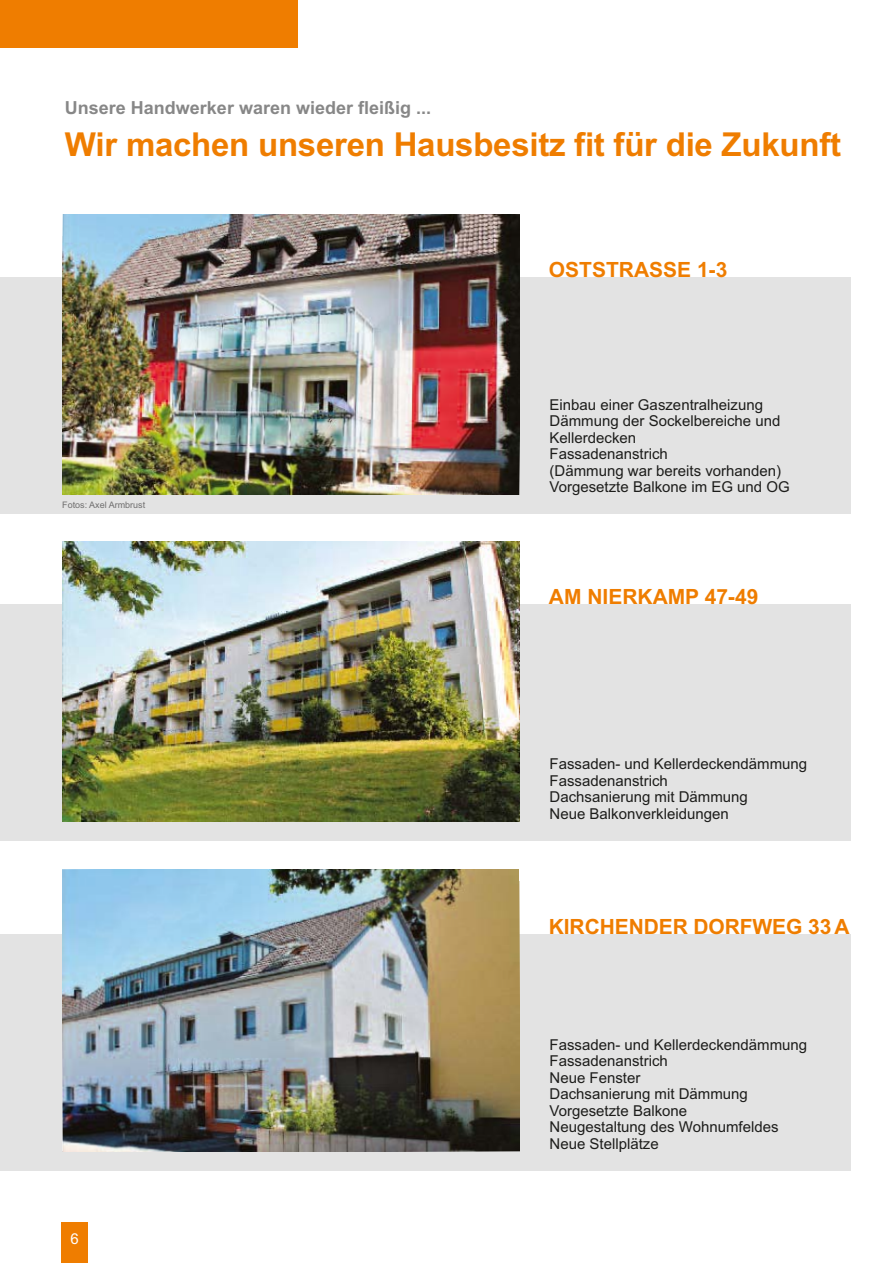
<style>
.page{position:relative;width:893px;height:1263px;background:#fff}
.page>*{position:absolute;margin:0;border:0;box-sizing:border-box;transform-origin:0 0}
.t1{font:700 33px "Arial";letter-spacing:-.005em;color:#ef7d00}
.t2{font:700 21px "Arial";color:#ef7d00}
.t3{font:700 18px "Arial";color:#878787}
.t4{font:15px/16.5px "Arial";color:#1d1d1b}
.t5{font:15px "Arial";color:#fff}
.t6{font:9px "Arial";color:#706f6f}
</style>
<div class="page">
<div style="left:0;top:278px;width:850px;height:236px;background:#e3e3e3"></div>
<div style="left:61px;top:1222px;width:27px;height:41px;background:#ef7d00"></div>
<div style="left:0;top:0;width:298px;height:48px;background:#ef7d00"></div>
<img style="left:63px;top:214px;width:456px;height:281px">
<div style="left:0;top:604px;width:850px;height:237px;background:#e3e3e3"></div>
<img style="left:63px;top:541px;width:456px;height:280px">
<div style="left:0;top:934px;width:850px;height:236px;background:#e3e3e3"></div>
<img style="left:63px;top:869px;width:456px;height:282px">
<p class="t3" style="left:65px;top:101px;width:367px">Unsere Handwerker waren wieder fleißig ...</p>
<h1 class="t1" style="left:65px;top:132px;width:777px">Wir machen unseren Hausbesitz fit für die Zukunft</h1>
<h2 class="t2" style="left:549px;top:262px;width:180px">OSTSTRASSE 1-3</h2>
<p class="t6" style="left:62px;top:502px;width:84px">Fotos: Axel Armbrust</p>
<p class="t5" style="left:71px;top:1233px;width:10px">6</p>
<p class="t4" style="left:550px;top:398px;width:242px">Einbau einer Gaszentralheizung<br>Dämmung der Sockelbereiche und<br>Kellerdecken<br>Fassadenanstrich<br>(Dämmung war bereits vorhanden)<br>Vorgesetzte Balkone im EG und OG</p>
<h2 class="t2" style="left:549px;top:589px;width:211px">AM NIERKAMP 47-49</h2>
<p class="t4" style="left:550px;top:757px;width:259px">Fassaden- und Kellerdeckendämmung<br>Fassadenanstrich<br>Dachsanierung mit Dämmung<br>Neue Balkonverkleidungen</p>
<h2 class="t2" style="left:549px;top:919px;width:302px">KIRCHENDER DORFWEG 33 A</h2>
<p class="t4" style="left:550px;top:1038px;width:259px">Fassaden- und Kellerdeckendämmung<br>Fassadenanstrich<br>Neue Fenster<br>Dachsanierung mit Dämmung<br>Vorgesetzte Balkone<br>Neugestaltung des Wohnumfeldes<br>Neue Stellplätze</p>
</div>
